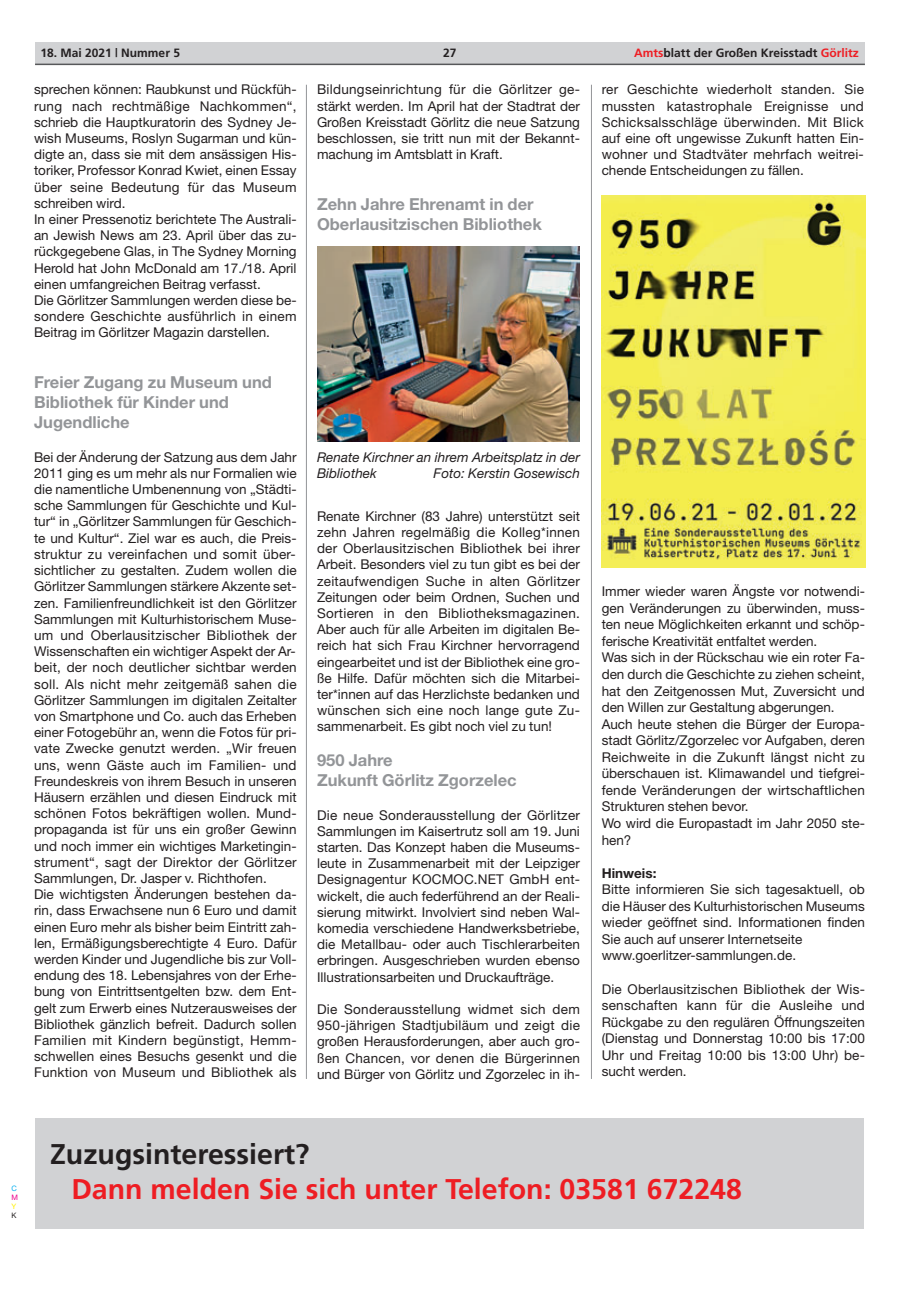
<style>
.page{position:relative;width:915px;height:1293px;background:#fff}
.page>*{position:absolute;margin:0;border:0;box-sizing:border-box;transform-origin:0 0}
.t1{font:700 28.5px "Frutiger";color:#ee1d23}
.t2{font:700 28.5px "Frutiger";color:#231f20}
.t3{font:700 16.5px/19.8px "Helvetica Neue";color:#939598}
.t4{font:13.5px/16.2px "Helvetica Neue";color:#231f20;text-align:justify}
.t5{font:italic 13.5px/16.2px "Helvetica Neue";color:#231f20}
.t6{font:700 13.5px "Helvetica Neue";color:#231f20}
.t7{font:700 12px "Frutiger";color:#231f20}
.t8{font:7.5px "Helvetica Neue";color:#00aeef}
.t9{font:7.5px "Helvetica Neue";color:#ed028c}
.t10{font:7.5px "Helvetica Neue";color:#fff101}
.t11{font:7.5px "Helvetica Neue";color:#231f20}
.s1{color:#ee1d23}
</style>
<div class="page">
<div style="left:35px;top:43px;width:829px;height:21px;background:#d1d2d4"></div>
<hr style="left:35px;top:64px;width:829px;height:1px;background:#57585a">
<img style="left:317px;top:247px;width:262px;height:194px">
<img style="left:601px;top:195px;width:264px;height:372px">
<hr style="left:306px;top:85px;width:1px;height:994px;background:#939598">
<hr style="left:591px;top:85px;width:1px;height:994px;background:#939598">
<div style="left:35px;top:1118px;width:828px;height:111px;background:#d1d2d4"></div>
<p class="t7" style="left:40px;top:47px;width:141px">18. Mai 2021 | Nummer 5</p>
<p class="t7" style="left:443px;top:47px;width:15px">27</p>
<p class="t7" style="left:634px;top:47px;width:226px"><span class="s1">Amts</span>blatt der Großen Kreisstadt <span class="s1">Görlitz</span></p>
<p class="t4" style="left:34px;top:83px;width:264px;text-align:left">sprechen können: Raubkunst und Rückfüh&shy;rung nach rechtmäßige Nachkommen“, schrieb die Hauptkuratorin des Sydney Je&shy;wish Museums, Roslyn Sugarman und kün&shy;digte an, dass sie mit dem ansässigen His&shy;toriker, Professor Konrad Kwiet, einen Essay über seine Bedeutung für das Museum schreiben wird.<br>In einer Pressenotiz berichtete The Australi&shy;an Jewish News am 23. April über das zu&shy;rückgegebene Glas, in The Sydney Morning Herold hat John McDonald am 17./18. April einen umfangreichen Beitrag verfasst.<br>Die Görlitzer Sammlungen werden diese be&shy;sondere Geschichte ausführlich in einem Beitrag im Görlitzer Magazin darstellen.</p>
<p class="t3" style="left:34px;top:374px;width:239px">Freier Zugang zu Museum und<br>Bibliothek für Kinder und<br>Jugendliche</p>
<p class="t4" style="left:34px;top:450px;width:264px;text-align:left">Bei der Änderung der Satzung aus dem Jahr 2011 ging es um mehr als nur Formalien wie die namentliche Umbenennung von „Städti&shy;sche Sammlungen für Geschichte und Kul&shy;tur“ in „Görlitzer Sammlungen für Geschich&shy;te und Kultur“. Ziel war es auch, die Preis&shy;struktur zu vereinfachen und somit über&shy;sichtlicher zu gestalten. Zudem wollen die Görlitzer Sammlungen stärkere Akzente set&shy;zen. Familienfreundlichkeit ist den Görlitzer Sammlungen mit Kulturhistorischem Muse&shy;um und Oberlausitzischer Bibliothek der Wissenschaften ein wichtiger Aspekt der Ar&shy;beit, der noch deutlicher sichtbar werden soll. Als nicht mehr zeitgemäß sahen die Görlitzer Sammlungen im digitalen Zeitalter von Smartphone und Co. auch das Erheben einer Fotogebühr an, wenn die Fotos für pri&shy;vate Zwecke genutzt werden. „Wir freuen uns, wenn Gäste auch im Familien- und Freundeskreis von ihrem Besuch in unseren Häusern erzählen und diesen Eindruck mit schönen Fotos bekräftigen wollen. Mund&shy;propaganda ist für uns ein großer Gewinn und noch immer ein wichtiges Marketingin&shy;strument“, sagt der Direktor der Görlitzer Sammlungen, Dr. Jasper v. Richthofen.<br>Die wichtigsten Änderungen bestehen da&shy;rin, dass Erwachsene nun 6 Euro und damit einen Euro mehr als bisher beim Eintritt zah&shy;len, Ermäßigungsberechtigte 4 Euro. Dafür werden Kinder und Jugendliche bis zur Voll&shy;endung des 18. Lebensjahres von der Erhe&shy;bung von Eintrittsentgelten bzw. dem Ent&shy;gelt zum Erwerb eines Nutzerausweises der Bibliothek gänzlich befreit. Dadurch sollen Familien mit Kindern begünstigt, Hemm&shy;schwellen eines Besuchs gesenkt und die Funktion von Museum und Bibliothek als</p>
<p class="t4" style="left:317px;top:83px;width:264px">Bildungseinrichtung für die Görlitzer ge&shy;stärkt werden. Im April hat der Stadtrat der Großen Kreisstadt Görlitz die neue Satzung beschlossen, sie tritt nun mit der Bekannt&shy;machung im Amtsblatt in Kraft.</p>
<p class="t3" style="left:317px;top:196px;width:226px">Zehn Jahre Ehrenamt in der<br>Oberlausitzischen Bibliothek</p>
<p class="t4" style="left:601px;top:83px;width:263px">rer Geschichte wiederholt standen. Sie mussten katastrophale Ereignisse und Schicksalsschläge überwinden. Mit Blick auf eine oft ungewisse Zukunft hatten Ein&shy;wohner und Stadtväter mehrfach weitrei&shy;chende Entscheidungen zu fällen.</p>
<p class="t5" style="left:317px;top:450px;width:264px">Renate Kirchner an ihrem Arbeitsplatz in der<br>Bibliothek</p>
<p class="t5" style="left:433px;top:466px;width:148px">Foto: Kerstin Gosewisch</p>
<p class="t4" style="left:317px;top:509px;width:264px">Renate Kirchner (83 Jahre) unterstützt seit zehn Jahren regelmäßig die Kolleg*innen der Oberlausitzischen Bibliothek bei ihrer Arbeit. Besonders viel zu tun gibt es bei der zeitaufwendigen Suche in alten Görlitzer Zeitungen oder beim Ordnen, Suchen und Sortieren in den Bibliotheksmagazinen.<br>Aber auch für alle Arbeiten im digitalen Be&shy;reich hat sich Frau Kirchner hervorragend eingearbeitet und ist der Bibliothek eine gro&shy;ße Hilfe. Dafür möchten sich die Mitarbei&shy;ter*innen auf das Herzlichste bedanken und wünschen sich eine noch lange gute Zu&shy;sammenarbeit. Es gibt noch viel zu tun!</p>
<p class="t3" style="left:317px;top:752px;width:201px">950 Jahre<br>Zukunft Görlitz Zgorzelec</p>
<p class="t4" style="left:317px;top:808px;width:264px">Die neue Sonderausstellung der Görlitzer Sammlungen im Kaisertrutz soll am 19. Juni starten. Das Konzept haben die Museums&shy;leute in Zusammenarbeit mit der Leipziger Designagentur KOCMOC.NET GmbH ent&shy;wickelt, die auch federführend an der Reali&shy;sierung mitwirkt. Involviert sind neben Wal&shy;komedia verschiedene Handwerksbetriebe, die Metallbau- oder auch Tischlerarbeiten erbringen. Ausgeschrieben wurden ebenso Illustrationsarbeiten und Druckaufträge.</p>
<p class="t4" style="left:317px;top:1002px;width:264px">Die Sonderausstellung widmet sich dem 950-jährigen Stadtjubiläum und zeigt die großen Herausforderungen, aber auch gro&shy;ßen Chancen, vor denen die Bürgerinnen und Bürger von Görlitz und Zgorzelec in ih-</p>
<p class="t4" style="left:601px;top:584px;width:265px;text-align:left">Immer wieder waren Ängste vor notwendi&shy;gen Veränderungen zu überwinden, muss&shy;ten neue Möglichkeiten erkannt und schöp&shy;ferische Kreativität entfaltet werden.<br>Was sich in der Rückschau wie ein roter Fa&shy;den durch die Geschichte zu ziehen scheint, hat den Zeitgenossen Mut, Zuversicht und den Willen zur Gestaltung abgerungen.<br>Auch heute stehen die Bürger der Europa&shy;stadt Görlitz/Zgorzelec vor Aufgaben, deren Reichweite in die Zukunft längst nicht zu überschauen ist. Klimawandel und tiefgrei&shy;fende Veränderungen der wirtschaftlichen Strukturen stehen bevor.<br>Wo wird die Europastadt im Jahr 2050 ste&shy;hen?</p>
<p class="t6" style="left:601px;top:868px;width:56px">Hinweis:</p>
<p class="t4" style="left:601px;top:882px;width:265px;text-align:left">Bitte informieren Sie sich tagesaktuell, ob die Häuser des Kulturhistorischen Museums wieder geöffnet sind. Informationen finden Sie auch auf unserer Internetseite www.goerlitzer-sammlungen.de.</p>
<p class="t4" style="left:601px;top:982px;width:265px">Die Oberlausitzischen Bibliothek der Wis&shy;senschaften kann für die Ausleihe und Rückgabe zu den regulären Öffnungszeiten (Dienstag und Donnerstag 10:00 bis 17:00<br>Uhr und Freitag 10:00 bis 13:00 Uhr) be&shy;sucht werden.</p>
<p class="t8" style="left:11px;top:1185px;width:7px">C</p>
<p class="t9" style="left:11px;top:1194px;width:8px">M</p>
<p class="t10" style="left:11px;top:1203px;width:6px">Y</p>
<p class="t11" style="left:11px;top:1212px;width:7px">K</p>
<h1 class="t2" style="left:50px;top:1140px;width:261px">Zuzugsinteressiert?</h1>
<h1 class="t1" style="left:71px;top:1174px;width:672px">Dann melden Sie sich unter Telefon: 03581 672248</h1>
</div>
